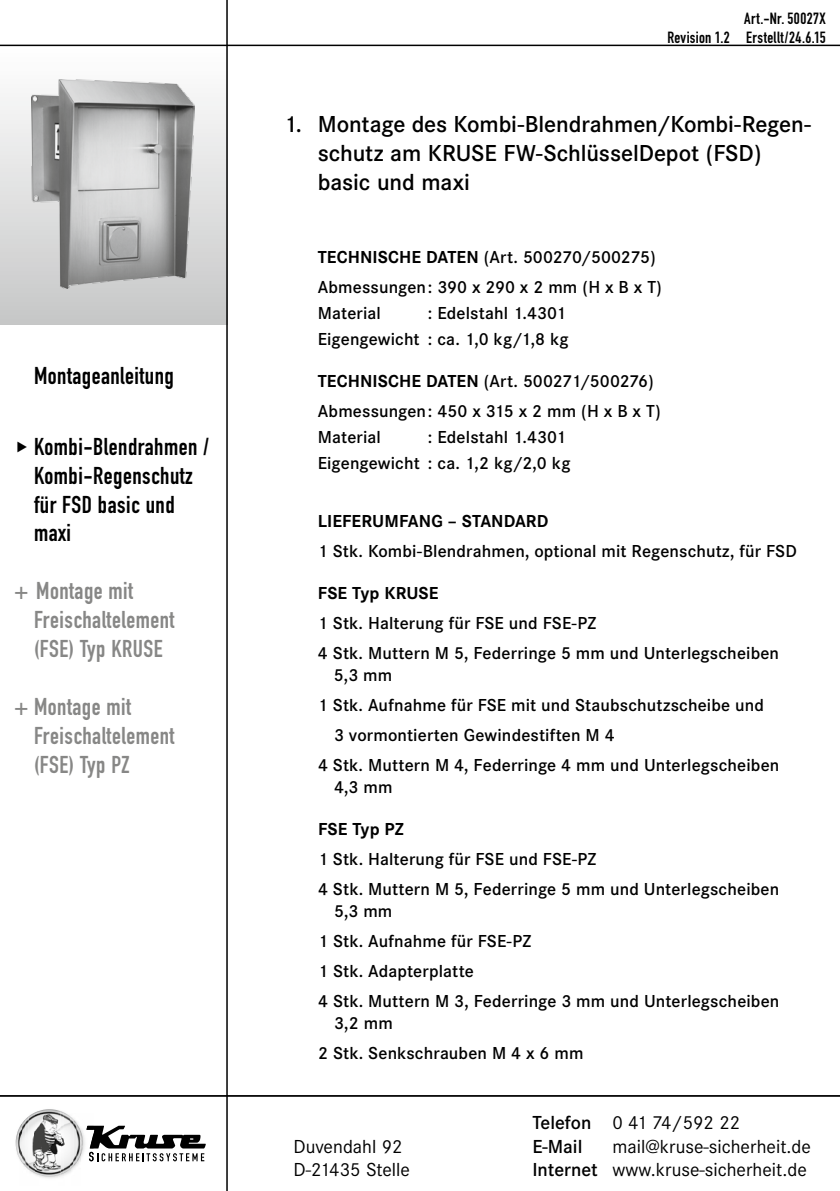
<style>
.page{position:relative;width:840px;height:1191px;background:#fff}
.page>*{position:absolute;margin:0;border:0;box-sizing:border-box;transform-origin:0 0}
.t1{font:600 24px/29px "Corporate S";letter-spacing:-.005em;color:#000}
.t2{font:24px/29px "DIN Engschrift";letter-spacing:.02em;color:#878786}
.t3{font:24px/29px "DIN Engschrift";letter-spacing:.02em;color:#000}
.t4{font:19.6px/23.4px "Corporate S";color:#000}
.t5{font:600 19.6px/23.4px "Corporate S";color:#000}
.t6{font:600 18px/30px "Corporate S";letter-spacing:.005em;color:#000}
.t7{font:700 18px "Corporate S";letter-spacing:.005em;color:#000}
.t8{font:16px/18.8px "DIN Engschrift";letter-spacing:.025em;color:#000;text-align:right}
.s1{font-weight:700}
.s2{font-weight:400}
.s3{font-weight:600}
</style>
<div class="page">
<div style="left:0;top:45px;width:227px;height:279px;background:linear-gradient(to bottom,#fff,#c7c7c8)"></div>
<img style="left:31px;top:80px;width:163px;height:208px">
<hr style="left:0;top:45px;width:839px;height:1px;background:#000">
<hr style="left:226px;top:0;width:2px;height:1191px;background:#000">
<hr style="left:0;top:1095px;width:839px;height:1px;background:#000">
<img style="left:35px;top:1109px;width:26px;height:67px">
<img style="left:60px;top:1111px;width:10px;height:63px">
<img style="left:28px;top:1112px;width:7px;height:61px">
<img style="left:25px;top:1116px;width:4px;height:53px">
<img style="left:70px;top:1116px;width:3px;height:53px">
<img style="left:22px;top:1120px;width:3px;height:46px">
<img style="left:73px;top:1119px;width:4px;height:47px">
<img style="left:19px;top:1123px;width:3px;height:39px">
<img style="left:76px;top:1123px;width:4px;height:39px">
<img style="left:16px;top:1128px;width:3px;height:29px">
<svg style="left:79px;top:1125px;width:127px;height:36px"></svg>
<h1 class="t3" style="left:34px;top:361px;width:141px">Montageanleitung</h1>
<h1 class="t3" style="left:34px;top:431px;width:176px;text-indent:-20px">◆Kombi-Blendrahmen /<br>Kombi-Regenschutz für FSD basic und maxi</h1>
<h1 class="t2" style="left:34px;top:576px;width:142px;text-indent:-20px">+ Montage mit<br>Freischaltelement (FSE) Typ KRUSE</h1>
<h1 class="t2" style="left:34px;top:692px;width:142px;text-indent:-20px">+ Montage mit<br>Freischaltelement (FSE) Typ PZ</h1>
<p class="t8" style="left:667px;top:9px;width:160px">Art.-Nr. 50027X<br>Revision 1.2 Erstellt/24.6.15</p>
<h1 class="t1" style="left:317px;top:110px;width:494px;text-indent:-34px">1. Montage des Kombi-Blendrahmen/Kombi-Regen&shy;schutz am KRUSE FW-SchlüsselDepot (FSD) basic und maxi</h1>
<p class="t6" style="left:317px;top:242px;width:345px"><span class="s1">TECHNISCHE DATEN</span> (Art. 500270/500275)<br>Abmessungen : 390 x 290 x 2 mm (H x B x T)</p>
<p class="t6" style="left:317px;top:298px;width:64px">Material</p>
<p class="t6" style="left:317px;top:300px;width:252px;line-height:26px;text-align:right">: Edelstahl 1.4301<br>Eigengewicht : ca. 1,0 kg/1,8 kg</p>
<p class="t6" style="left:318px;top:366px;width:344px"><span class="s1">TECHNISCHE DATEN</span> (Art. 500271/500276)<br>Abmessungen : 450 x 315 x 2 mm (H x B x T)</p>
<p class="t6" style="left:318px;top:422px;width:64px">Material</p>
<p class="t6" style="left:318px;top:424px;width:254px;line-height:26px;text-align:right">: Edelstahl 1.4301<br>Eigengewicht : ca. 1,2 kg/2,0 kg</p>
<p class="t7" style="left:318px;top:511px;width:232px">LIEFERUMFANG – STANDARD</p>
<p class="t6" style="left:318px;top:536px;width:480px">1 Stk. Kombi-Blendrahmen, optional mit Regenschutz, für FSD</p>
<p class="t7" style="left:318px;top:583px;width:122px">FSE Typ KRUSE</p>
<p class="t6" style="left:318px;top:608px;width:462px">1 Stk. Halterung für FSE und FSE-PZ<br>4 Stk. Muttern M 5, Federringe 5 mm und Unterlegscheiben</p>
<p class="t6" style="left:334px;top:660px;width:60px">5,3 mm</p>
<p class="t6" style="left:318px;top:690px;width:447px">1 Stk. Aufnahme für FSE mit und Staubschutzscheibe und</p>
<p class="t6" style="left:334px;top:720px;width:282px">3 vormontierten Gewindestiften M 4</p>
<p class="t6" style="left:318px;top:750px;width:462px">4 Stk. Muttern M 4, Federringe 4 mm und Unterlegscheiben</p>
<p class="t6" style="left:334px;top:772px;width:60px">4,3 mm</p>
<p class="t7" style="left:318px;top:819px;width:87px">FSE Typ PZ</p>
<p class="t6" style="left:318px;top:844px;width:462px">1 Stk. Halterung für FSE und FSE-PZ<br>4 Stk. Muttern M 5, Federringe 5 mm und Unterlegscheiben</p>
<p class="t6" style="left:318px;top:896px;width:462px;text-indent:16px">5,3 mm<br>1 Stk. Aufnahme für FSE-PZ<br>1 Stk. Adapterplatte<br>4 Stk. Muttern M 3, Federringe 3 mm und Unterlegscheiben</p>
<p class="t6" style="left:318px;top:1008px;width:267px;text-indent:16px">3,2 mm<br>2 Stk. Senkschrauben M 4 x 6 mm</p>
<p class="t4" style="left:293px;top:1134px;width:118px">Duvendahl 92<br>D-21435 Stelle</p>
<p class="t5" style="left:532px;top:1111px;width:209px">Telefon <span class="s2">0 41 74/592 22<br></span>E-Mail</p>
<p class="t4" style="left:532px;top:1134px;width:280px;text-align:right">mail@kruse-sicherheit.de<br><span class="s3">Internet</span> www.kruse-sicherheit.de</p>
</div>
